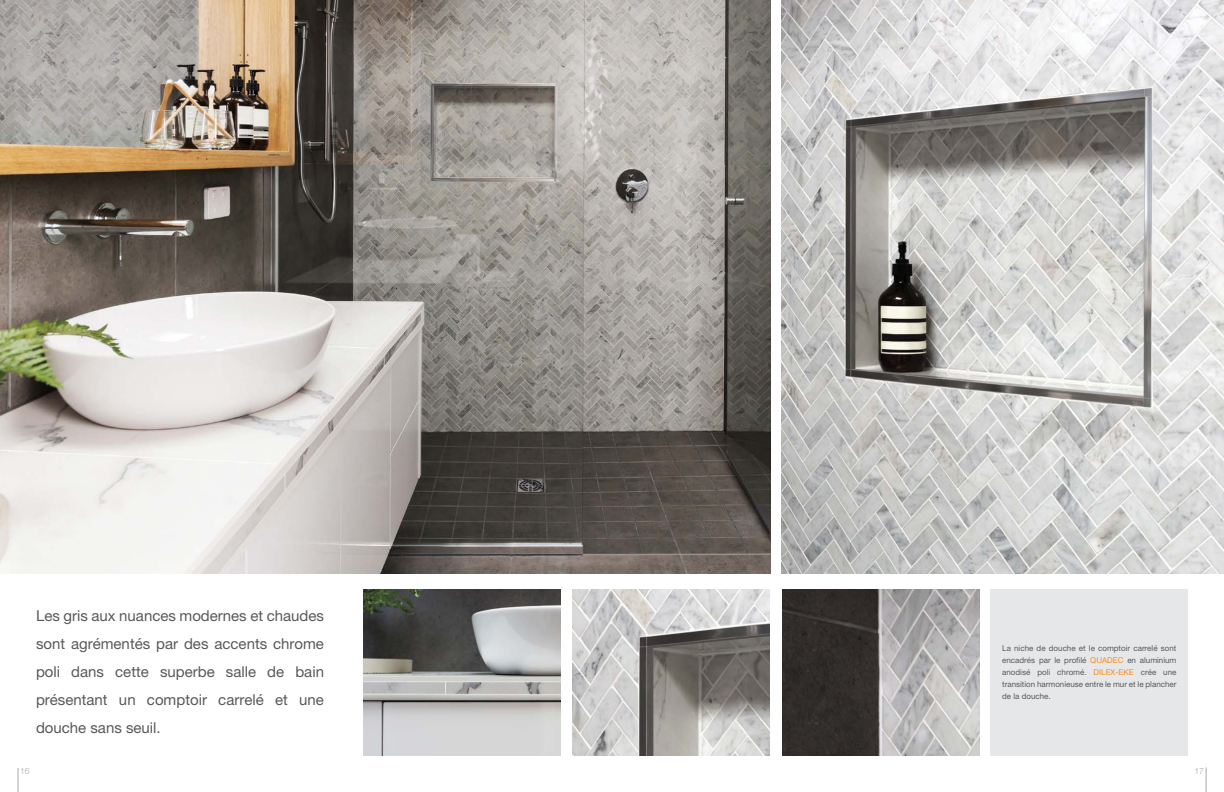
<style>
.page{position:relative;width:1224px;height:792px;background:#fff}
.page>*{position:absolute;margin:0;border:0;box-sizing:border-box;transform-origin:0 0}
.t1{font:15px/28px "Helvetica Neue LT Pro";color:#58595b;text-align:justify}
.t2{font:300 8.5px "Helvetica Neue LT Pro";color:#a7a9ac}
.t3{font:8px/12px "Helvetica Neue LT Pro";color:#58595b;text-align:justify}
.s1{color:#f78d1e}
</style>
<div class="page">
<svg style="left:18px;top:768px;width:1px;height:24px"></svg>
<svg style="left:1206px;top:768px;width:1px;height:24px"></svg>
<div style="left:990px;top:589px;width:198px;height:167px;background:#e6e7e8"></div>
<img style="left:782px;top:0;width:442px;height:573px">
<img style="left:782px;top:589px;width:198px;height:167px">
<img style="left:363px;top:589px;width:198px;height:167px">
<img style="left:572px;top:589px;width:198px;height:167px">
<img style="left:0;top:0;width:770px;height:573px">
<h1 class="t1" style="left:36px;top:602px;width:290px">Les gris aux nuances modernes et chaudes sont agrémentés par des accents chrome poli dans cette superbe salle de bain présentant un comptoir carrelé et une douche sans seuil.</h1>
<p class="t3" style="left:1002px;top:642px;width:176px">La niche de douche et le comptoir carrelé sont encadrés par le profilé <span class="s1">QUADEC</span> en aluminium anodisé poli chromé. <span class="s1">DILEX-EKE</span> crée une transition harmonieuse entre le mur et le plancher de la douche.</p>
<p class="t2" style="left:20px;top:766px;width:11px">16</p>
<p class="t2" style="left:1195px;top:766px;width:11px">17</p>
</div>
